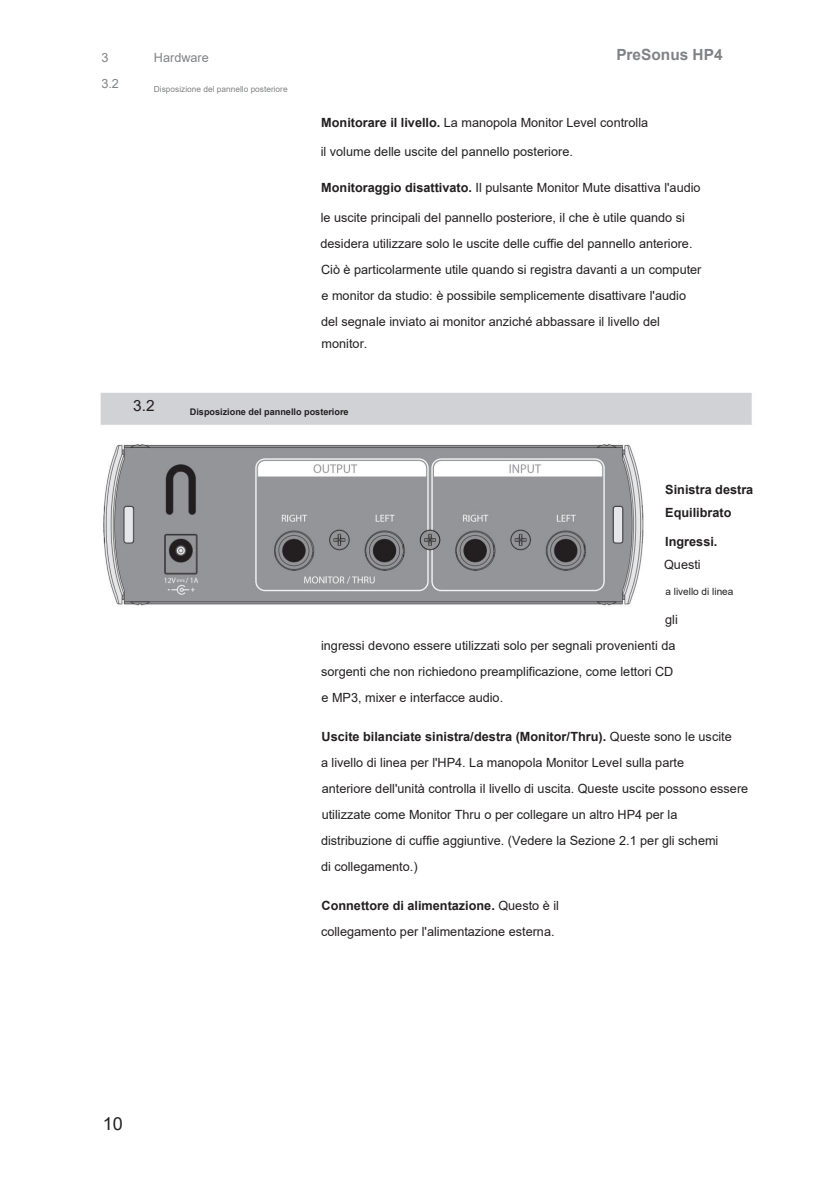
<style>
.page{position:relative;width:838px;height:1190px;background:#fff}
.page>*{position:absolute;margin:0;border:0;box-sizing:border-box;transform-origin:0 0}
.t1{font:18px "Arial";color:#231f20}
.t2{font:700 15.4px "Arial";color:#808285}
.t3{font:15.4px "Arial";color:#231f20}
.t4{font:12.6px/26px "Arial";color:#231f20}
.t5{font:700 12.6px "Arial";color:#231f20}
.t6{font:12.6px "Arial";color:#808285}
.t7{font:10px "Arial";color:#231f20}
.t8{font:700 9.2px "Arial";color:#231f20}
.t9{font:8.4px "Arial";color:#808285}
.s1{font-weight:700}
</style>
<div class="page">
<img style="left:100px;top:392px;width:652px;height:214px">
<p class="t6" style="left:101px;top:49px;width:9px">3</p>
<p class="t6" style="left:101px;top:75px;width:19px">3.2</p>
<p class="t6" style="left:154px;top:49px;width:56px">Hardware</p>
<p class="t9" style="left:154px;top:83px;width:135px">Disposizione del pannello posteriore</p>
<p class="t2" style="left:616px;top:44px;width:108px">PreSonus HP4</p>
<p class="t4" style="left:321px;top:109px;width:328px"><span class="s1">Monitorare il livello.</span> La manopola Monitor Level controlla</p>
<p class="t4" style="left:321px;top:139px;width:254px">il volume delle uscite del pannello posteriore.</p>
<p class="t4" style="left:321px;top:174px;width:381px"><span class="s1">Monitoraggio disattivato.</span> Il pulsante Monitor Mute disattiva l'audio</p>
<p class="t4" style="left:321px;top:204px;width:382px">le uscite principali del pannello posteriore, il che è utile quando si desidera utilizzare solo le uscite delle cuffie del pannello anteriore.<br>Ciò è particolarmente utile quando si registra davanti a un computer e monitor da studio: è possibile semplicemente disattivare l'audio del segnale inviato ai monitor anziché abbassare il livello del</p>
<p class="t4" style="left:322px;top:330px;width:47px">monitor.</p>
<p class="t3" style="left:133px;top:395px;width:23px">3.2</p>
<p class="t8" style="left:190px;top:405px;width:160px">Disposizione del pannello posteriore</p>
<p class="t5" style="left:665px;top:481px;width:90px">Sinistra destra</p>
<p class="t5" style="left:665px;top:503px;width:68px">Equilibrato</p>
<p class="t5" style="left:665px;top:533px;width:54px">Ingressi.</p>
<p class="t4" style="left:664px;top:551px;width:38px">Questi</p>
<p class="t7" style="left:665px;top:584px;width:70px">a livello di linea</p>
<p class="t4" style="left:321px;top:606px;width:358px;text-indent:344px">gli ingressi devono essere utilizzati solo per segnali provenienti da sorgenti che non richiedono preamplificazione, come lettori CD e MP3, mixer e interfacce audio.</p>
<p class="t4" style="left:321px;top:724px;width:429px"><span class="s1">Uscite bilanciate sinistra/destra (Monitor/Thru).</span> Queste sono le uscite<br>a livello di linea per l'HP4. La manopola Monitor Level sulla parte<br>anteriore dell'unità controlla il livello di uscita. Queste uscite possono essere utilizzate come Monitor Thru o per collegare un altro HP4 per la distribuzione di cuffie aggiuntive. (Vedere la Sezione 2.1 per gli schemi<br>di collegamento.)</p>
<p class="t4" style="left:321px;top:893px;width:239px"><span class="s1">Connettore di alimentazione.</span> Questo è il collegamento per l'alimentazione esterna.</p>
<h1 class="t1" style="left:103px;top:1111px;width:22px">10</h1>
</div>
